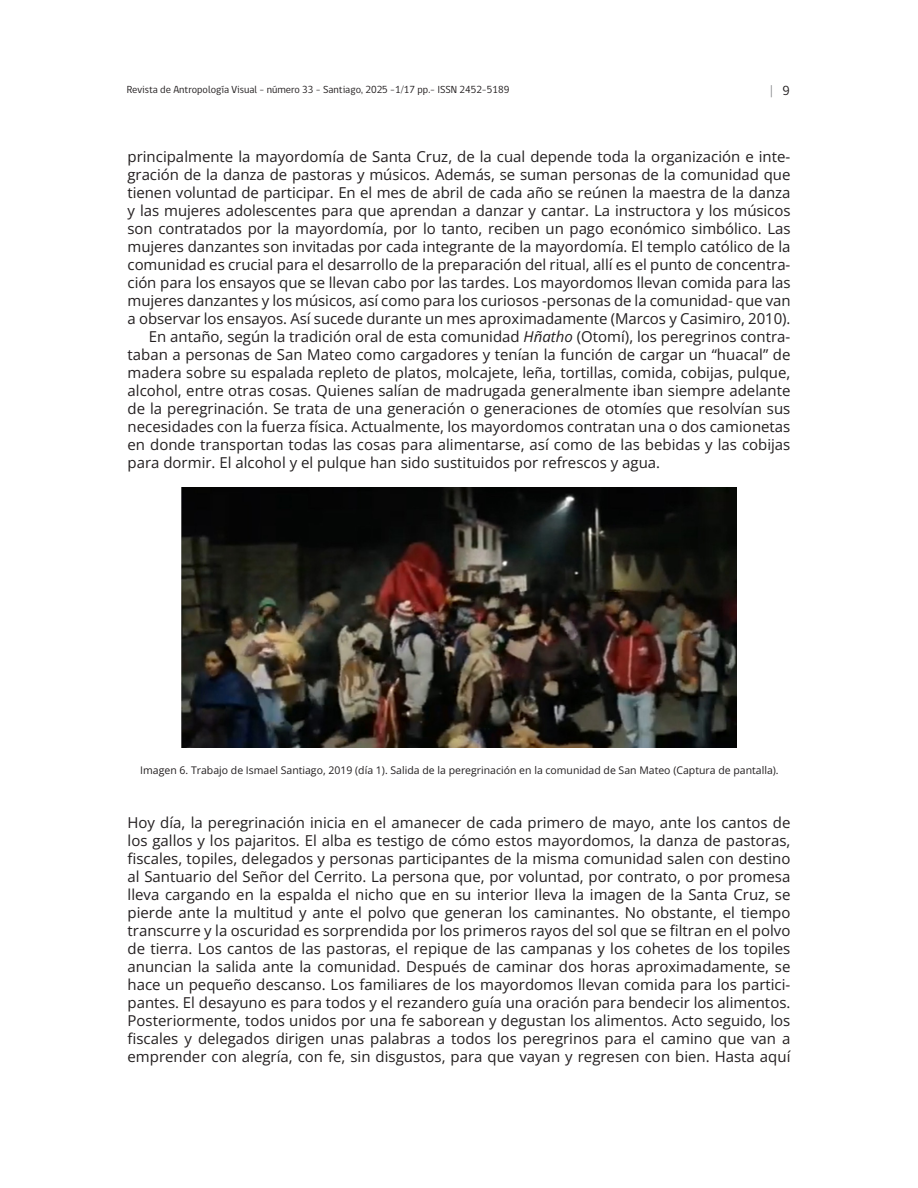
<style>
.page{position:relative;width:918px;height:1188px;background:#fff}
.page>*{position:absolute;margin:0;border:0;box-sizing:border-box;transform-origin:0 0}
.parraforav{font:15px/18px "Open Sans";color:#231f20;text-align:justify}
.t1{font:13.5px "gob CL";color:#808285}
.piesfotorav{font:10.5px "Open Sans";color:#231f20}
.t2{font:10.5px "gob CL";color:#231f20}
.s1{color:#231f20}
.s2{font-style:italic}
</style>
<div class="page">
<img style="left:182px;top:487px;width:555px;height:261px">
<p class="t2" style="left:127px;top:82px;width:384px">Revista de Antropología Visual - número 33 - Santiago, 2025 -1/17 pp.- ISSN 2452-5189</p>
<p class="t1" style="left:770px;top:82px;width:22px">| <span class="s1">9</span></p>
<p class="parraforav" style="left:128px;top:147px;width:665px">principalmente la mayordomía de Santa Cruz, de la cual depende toda la organización e inte&shy;gración de la danza de pastoras y músicos. Además, se suman personas de la comunidad que tienen voluntad de participar. En el mes de abril de cada año se reúnen la maestra de la danza y las mujeres adolescentes para que aprendan a danzar y cantar. La instructora y los músicos son contratados por la mayordomía, por lo tanto, reciben un pago económico simbólico. Las mujeres danzantes son invitadas por cada integrante de la mayordomía. El templo católico de la comunidad es crucial para el desarrollo de la preparación del ritual, allí es el punto de concentra&shy;ción para los ensayos que se llevan cabo por las tardes. Los mayordomos llevan comida para las mujeres danzantes y los músicos, así como para los curiosos -personas de la comunidad- que van a observar los ensayos. Así sucede durante un mes aproximadamente (Marcos y Casimiro, 2010).</p>
<p class="parraforav" style="left:128px;top:327px;width:664px;text-indent:21px">En antaño, según la tradición oral de esta comunidad <span class="s2">Hñatho</span> (Otomí), los peregrinos contra&shy;taban a personas de San Mateo como cargadores y tenían la función de cargar un “huacal” de madera sobre su espalada repleto de platos, molcajete, leña, tortillas, comida, cobijas, pulque, alcohol, entre otras cosas. Quienes salían de madrugada generalmente iban siempre adelante de la peregrinación. Se trata de una generación o generaciones de otomíes que resolvían sus necesidades con la fuerza física. Actualmente, los mayordomos contratan una o dos camionetas en donde transportan todas las cosas para alimentarse, así como de las bebidas y las cobijas para dormir. El alcohol y el pulque han sido sustituidos por refrescos y agua.</p>
<p class="piesfotorav" style="left:140px;top:763px;width:640px">Imagen 6. Trabajo de Ismael Santiago, 2019 (día 1). Salida de la peregrinación en la comunidad de San Mateo (Captura de pantalla).</p>
<p class="parraforav" style="left:128px;top:813px;width:664px">Hoy día, la peregrinación inicia en el amanecer de cada primero de mayo, ante los cantos de los gallos y los pajaritos. El alba es testigo de cómo estos mayordomos, la danza de pastoras, fiscales, topiles, delegados y personas participantes de la misma comunidad salen con destino al Santuario del Señor del Cerrito. La persona que, por voluntad, por contrato, o por promesa lleva cargando en la espalda el nicho que en su interior lleva la imagen de la Santa Cruz, se pierde ante la multitud y ante el polvo que generan los caminantes. No obstante, el tiempo transcurre y la oscuridad es sorprendida por los primeros rayos del sol que se filtran en el polvo de tierra. Los cantos de las pastoras, el repique de las campanas y los cohetes de los topiles anuncian la salida ante la comunidad. Después de caminar dos horas aproximadamente, se hace un pequeño descanso. Los familiares de los mayordomos llevan comida para los partici&shy;pantes. El desayuno es para todos y el rezandero guía una oración para bendecir los alimentos.<br>Posteriormente, todos unidos por una fe saborean y degustan los alimentos. Acto seguido, los fiscales y delegados dirigen unas palabras a todos los peregrinos para el camino que van a emprender con alegría, con fe, sin disgustos, para que vayan y regresen con bien. Hasta aquí</p>
</div>
